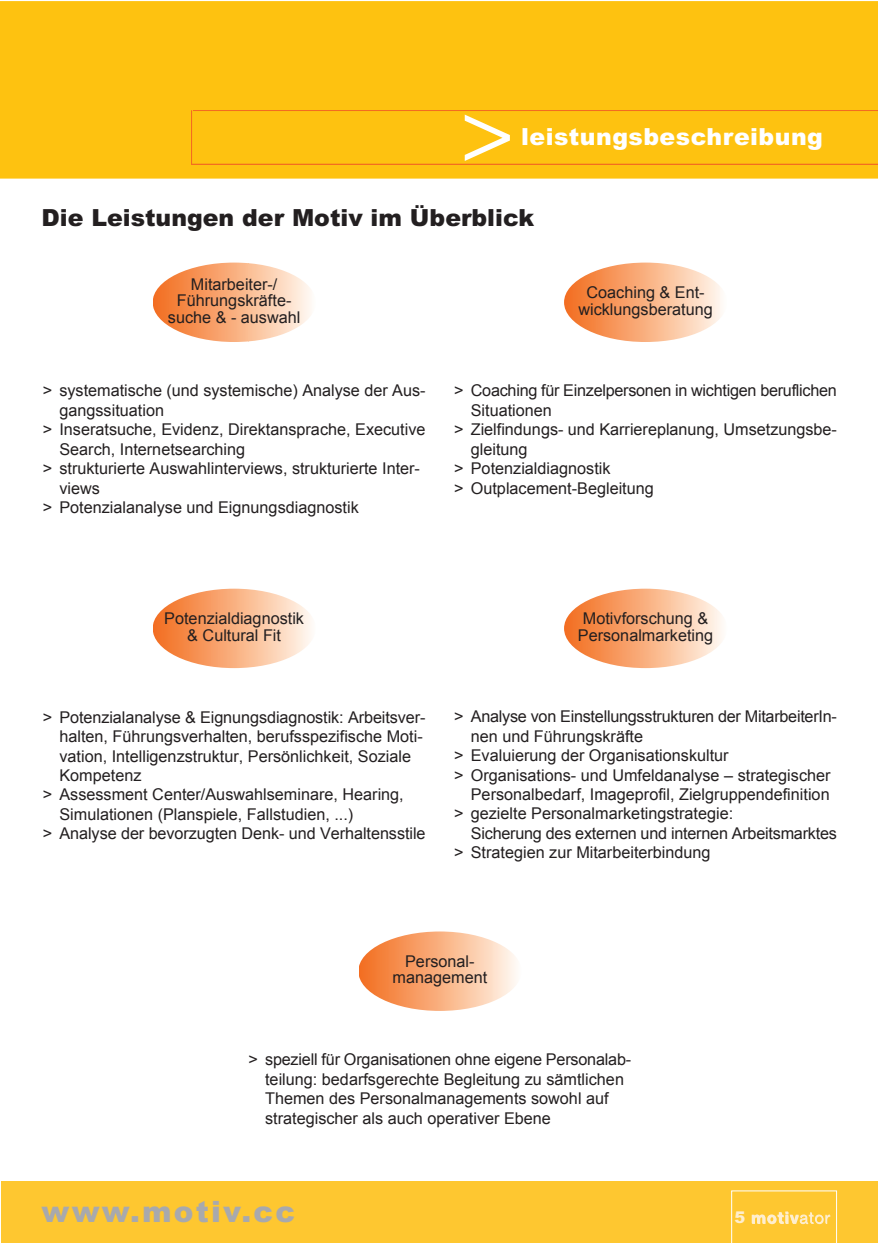
<style>
.page{position:relative;width:878px;height:1246px;background:#fff}
.page>*{position:absolute;margin:0;border:0;box-sizing:border-box;transform-origin:0 0}
.t1{font:900 29.4px "Arial";letter-spacing:.075em;color:#a8a9ad}
.t2{font:900 23.62px "Arial";color:#231f20}
.t3{font:900 23.62px "Arial";letter-spacing:.02em;color:#fff}
.t4{font:16.28px/16.3px "Arial";color:#231f20;text-align:center}
.t5{font:900 16.28px "Arial";color:#feeece}
</style>
<div class="page">
<div style="left:1px;top:1px;width:877px;height:177px;background:#fec210"></div>
<div style="left:1px;top:1180px;width:877px;height:62px;background:#fec730"></div>
<svg style="left:465px;top:115px;width:45px;height:46px"></svg>
<hr style="left:193px;top:110px;width:685px;height:1px;background:#f36c21">
<hr style="left:191px;top:164px;width:687px;height:1px;background:#f36c21">
<hr style="left:191px;top:110px;width:1px;height:54px;background:#f36c21">
<svg style="left:731px;top:1190px;width:105px;height:52px"></svg>
<svg style="left:153px;top:262px;width:158px;height:80px"></svg>
<svg style="left:564px;top:262px;width:157px;height:80px"></svg>
<svg style="left:564px;top:588px;width:158px;height:80px"></svg>
<svg style="left:153px;top:588px;width:158px;height:80px"></svg>
<svg style="left:359px;top:931px;width:157px;height:79px"></svg>
<h2 class="t3" style="left:521px;top:128px;width:303px">leistungsbeschreibung</h2>
<h2 class="t2" style="left:42px;top:209px;width:494px">Die Leistungen der Motiv im Überblick</h2>
<p class="t4" style="left:168px;top:276px;width:134px">Mitarbeiter-/<br>Führungskräfte&shy;suche &amp; - auswahl</p>
<p class="t4" style="left:578px;top:284px;width:136px">Coaching &amp; Ent&shy;wicklungsberatung</p>
<p class="t4" style="left:43px;top:382px;width:384px">&gt; systematische (und systemische) Analyse der Aus-</p>
<p class="t4" style="left:59px;top:402px;width:106px">gangssituation</p>
<p class="t4" style="left:43px;top:421px;width:384px">&gt; Inseratsuche, Evidenz, Direktansprache, Executive</p>
<p class="t4" style="left:59px;top:441px;width:187px">Search, Internetsearching</p>
<p class="t4" style="left:43px;top:460px;width:379px">&gt; strukturierte Auswahlinterviews, strukturierte Inter-</p>
<p class="t4" style="left:59px;top:480px;width:42px">views</p>
<p class="t4" style="left:43px;top:499px;width:317px">&gt; Potenzialanalyse und Eignungsdiagnostik</p>
<p class="t4" style="left:454px;top:382px;width:384px">&gt; Coaching für Einzelpersonen in wichtigen beruflichen</p>
<p class="t4" style="left:471px;top:402px;width:83px">Situationen</p>
<p class="t4" style="left:454px;top:421px;width:384px">&gt; Zielfindungs- und Karriereplanung, Umsetzungsbe-</p>
<p class="t4" style="left:471px;top:441px;width:58px">gleitung</p>
<p class="t4" style="left:454px;top:460px;width:158px">&gt; Potenzialdiagnostik</p>
<p class="t4" style="left:454px;top:480px;width:201px">&gt; Outplacement-Begleitung</p>
<p class="t4" style="left:164px;top:610px;width:141px">Potenzialdiagnostik &amp; Cultural Fit</p>
<p class="t4" style="left:43px;top:708px;width:384px">&gt; Potenzialanalyse &amp; Eignungsdiagnostik: Arbeitsver-</p>
<p class="t4" style="left:59px;top:728px;width:365px">halten, Führungsverhalten, berufsspezifische Moti-</p>
<p class="t4" style="left:59px;top:747px;width:353px">vation, Intelligenzstruktur, Persönlichkeit, Soziale</p>
<p class="t4" style="left:59px;top:767px;width:84px">Kompetenz</p>
<p class="t4" style="left:43px;top:786px;width:362px">&gt; Assessment Center/Auswahlseminare, Hearing,</p>
<p class="t4" style="left:59px;top:806px;width:295px">Simulationen (Planspiele, Fallstudien, ...)</p>
<p class="t4" style="left:43px;top:825px;width:384px">&gt; Analyse der bevorzugten Denk- und Verhaltensstile</p>
<p class="t4" style="left:578px;top:610px;width:137px">Motivforschung &amp;<br>Personalmarketing</p>
<p class="t4" style="left:454px;top:708px;width:384px">&gt; Analyse von Einstellungsstrukturen der MitarbeiterIn-</p>
<p class="t4" style="left:471px;top:727px;width:174px">nen und Führungskräfte</p>
<p class="t4" style="left:454px;top:747px;width:276px">&gt; Evaluierung der Organisationskultur</p>
<p class="t4" style="left:454px;top:766px;width:378px">&gt; Organisations- und Umfeldanalyse – strategischer</p>
<p class="t4" style="left:471px;top:786px;width:360px">Personalbedarf, Imageprofil, Zielgruppendefinition</p>
<p class="t4" style="left:454px;top:805px;width:280px">&gt; gezielte Personalmarketingstrategie:</p>
<p class="t4" style="left:471px;top:825px;width:367px">Sicherung des externen und internen Arbeitsmarktes</p>
<p class="t4" style="left:454px;top:844px;width:258px">&gt; Strategien zur Mitarbeiterbindung</p>
<p class="t4" style="left:392px;top:953px;width:96px">Personal&shy;management</p>
<p class="t4" style="left:265px;top:1049px;width:367px;line-height:19.4px;text-align:left;text-indent:-17px">&gt; speziell für Organisationen ohne eigene Personalab&shy;teilung: bedarfsgerechte Begleitung zu sämtlichen Themen des Personalmanagements sowohl auf strategischer als auch operativer Ebene</p>
<h1 class="t1" style="left:42px;top:1200px;width:255px">www.motiv.cc</h1>
<p class="t5" style="left:734px;top:1211px;width:12px">5</p>
</div>
